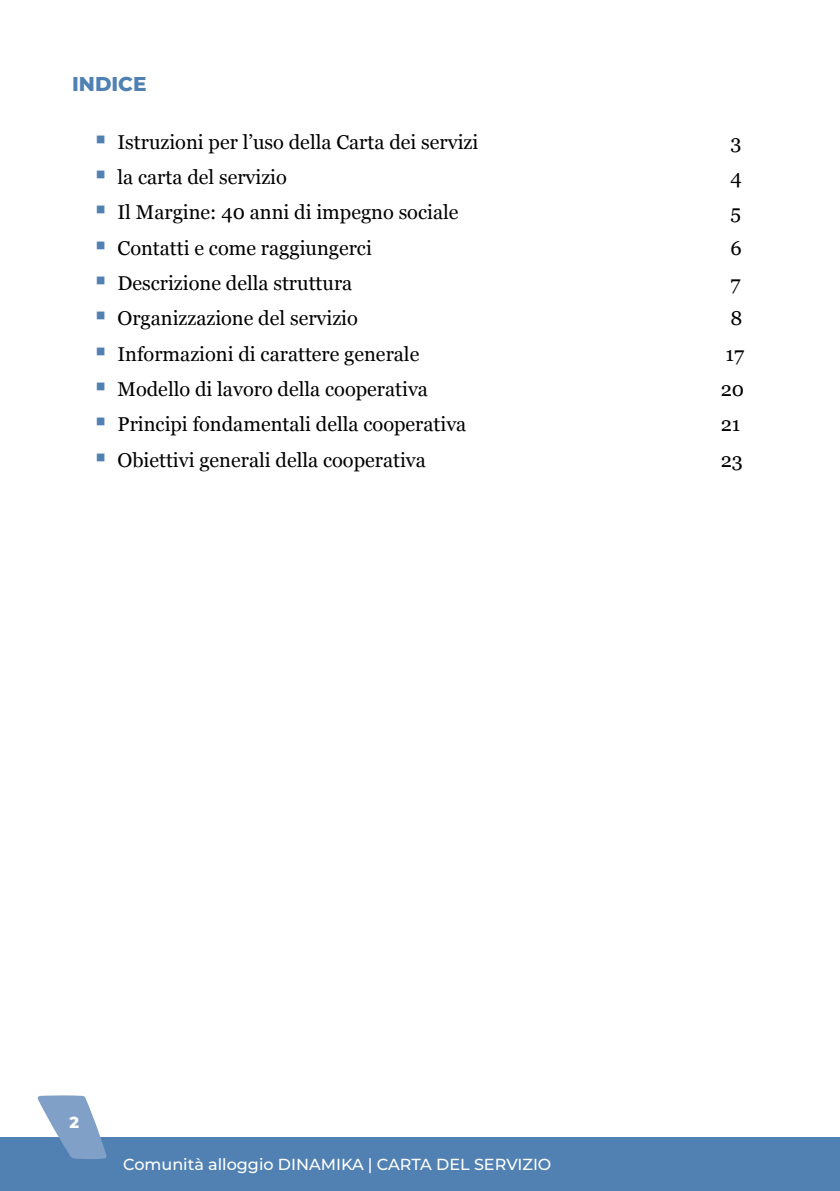
<style>
.page{position:relative;width:840px;height:1191px;background:#fff}
.page>*{position:absolute;margin:0;border:0;box-sizing:border-box;transform-origin:0 0}
.t1{font:20px "Georgia";color:#000}
.t2{font:800 20px "Montserrat";color:#5181b2}
.t3{font:500 16px "Montserrat";color:#fff}
.t4{font:800 16px "Montserrat";color:#fff}
.s1{color:#5181b2}
</style>
<div class="page">
<div style="left:0;top:1137px;width:839px;height:54px;background:#5181b2"></div>
<svg style="left:37px;top:1095px;width:70px;height:64px"></svg>
<p class="t2" style="left:72px;top:70px;width:76px">INDICE</p>
<p class="t1" style="left:95px;top:127px;width:385px"><span class="s1">▪</span> Istruzioni per l’uso della Carta dei servizi</p>
<p class="t1" style="left:730px;top:127px;width:13px">3</p>
<p class="t1" style="left:95px;top:162px;width:193px"><span class="s1">▪</span> la carta del servizio</p>
<p class="t1" style="left:730px;top:162px;width:13px">4</p>
<p class="t1" style="left:95px;top:198px;width:365px"><span class="s1">▪</span> Il Margine: 40 anni di impegno sociale</p>
<p class="t1" style="left:730px;top:198px;width:12px">5</p>
<p class="t1" style="left:95px;top:233px;width:278px"><span class="s1">▪</span> Contatti e come raggiungerci</p>
<p class="t1" style="left:730px;top:233px;width:13px">6</p>
<p class="t1" style="left:95px;top:268px;width:259px"><span class="s1">▪</span> Descrizione della struttura</p>
<p class="t1" style="left:730px;top:268px;width:12px">7</p>
<p class="t1" style="left:95px;top:304px;width:264px"><span class="s1">▪</span> Organizzazione del servizio</p>
<p class="t1" style="left:730px;top:304px;width:13px">8</p>
<p class="t1" style="left:95px;top:339px;width:326px"><span class="s1">▪</span> Informazioni di carattere generale</p>
<p class="t1" style="left:725px;top:339px;width:20px">17</p>
<p class="t1" style="left:95px;top:374px;width:334px"><span class="s1">▪</span> Modello di lavoro della cooperativa</p>
<p class="t1" style="left:720px;top:374px;width:25px">20</p>
<p class="t1" style="left:95px;top:410px;width:373px"><span class="s1">▪</span> Principi fondamentali della cooperativa</p>
<p class="t1" style="left:720px;top:410px;width:21px">21</p>
<p class="t1" style="left:95px;top:445px;width:332px"><span class="s1">▪</span> Obiettivi generali della cooperativa</p>
<p class="t1" style="left:720px;top:445px;width:24px">23</p>
<p class="t4" style="left:69px;top:1110px;width:11px">2</p>
<p class="t3" style="left:123px;top:1153px;width:429px">Comunità alloggio DINAMIKA | CARTA DEL SERVIZIO</p>
</div>
